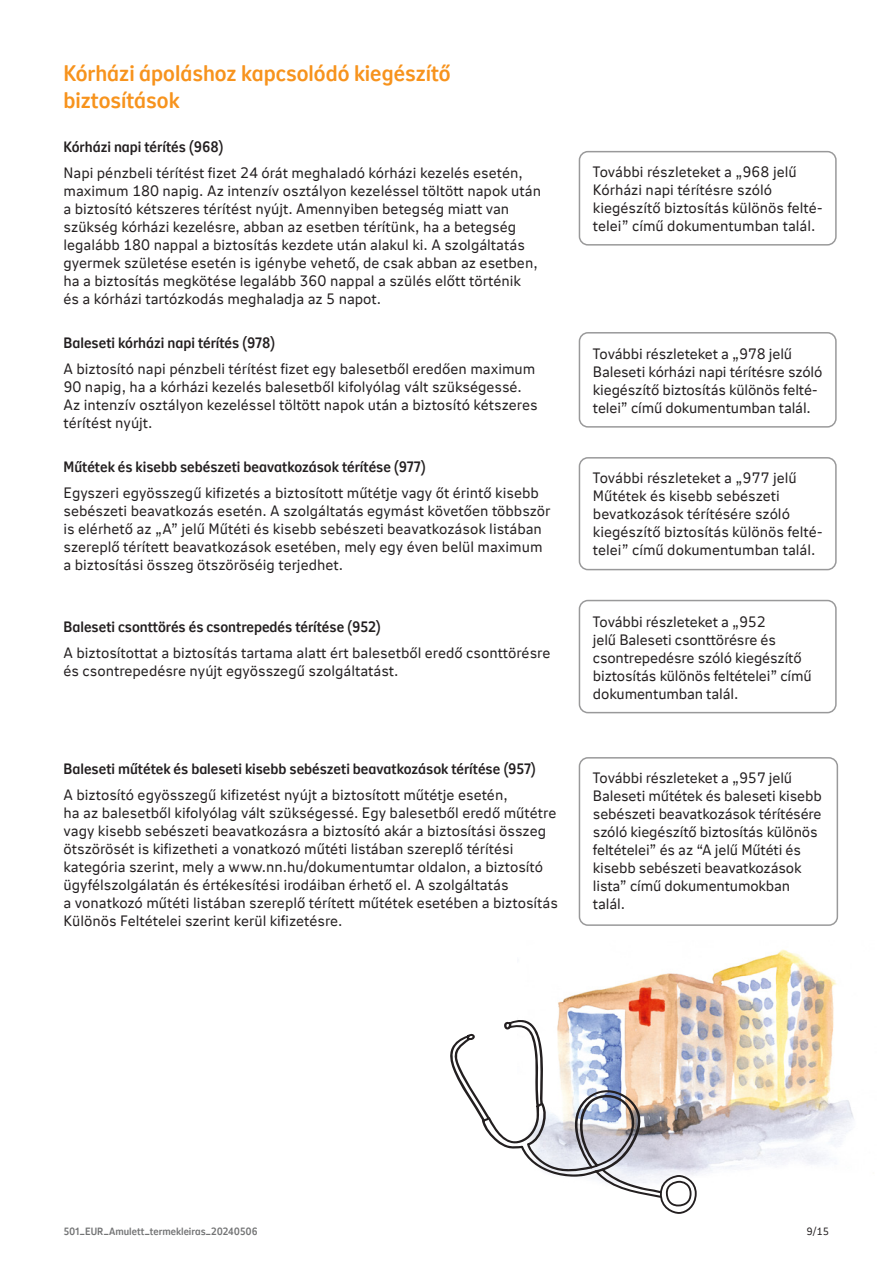
<style>
.page{position:relative;width:893px;height:1263px;background:#fff}
.page>*{position:absolute;margin:0;border:0;box-sizing:border-box;transform-origin:0 0}
.alcimek{font:22.5px/27px "Nitti Grotesk NN Heading";color:#f7931d}
.kenyerszoveg{font:15px/18px "Nitti Grotesk NN Text";color:#231f20}
.kozcim{font:15px "Nitti Grotesk NN Heading";color:#231f20}
.t1{font:10.5px "Nitti Grotesk NN Heading";color:#737475}
.t2{font:10.5px "Nitti Grotesk NN Text";color:#231f20}
</style>
<div class="page">
<div style="left:579px;top:332px;width:258px;height:96px;border:2px solid #99999a;border-radius:9px"></div>
<div style="left:579px;top:600px;width:258px;height:113px;border:2px solid #99999a;border-radius:9px"></div>
<div style="left:579px;top:757px;width:259px;height:169px;border:2px solid #99999a;border-radius:9px"></div>
<div style="left:579px;top:457px;width:258px;height:113px;border:2px solid #99999a;border-radius:9px"></div>
<div style="left:579px;top:151px;width:258px;height:95px;border:2px solid #99999a;border-radius:9px"></div>
<img style="left:558px;top:949px;width:296px;height:224px">
<svg style="left:450px;top:1020px;width:247px;height:194px"></svg>
<p class="alcimek" style="left:64px;top:59px;width:389px">Kórházi ápoláshoz kapcsolódó kiegészítő biztosítások</p>
<p class="kozcim" style="left:64px;top:136px;width:162px">Kórházi napi térítés (968)</p>
<p class="kenyerszoveg" style="left:64px;top:163px;width:479px">Napi pénzbeli térítést fizet 24 órát meghaladó kórházi kezelés esetén, maximum 180 napig. Az intenzív osztályon kezeléssel töltött napok után a biztosító kétszeres térítést nyújt. Amennyiben betegség miatt van szükség kórházi kezelésre, abban az esetben térítünk, ha a betegség legalább 180 nappal a biztosítás kezdete után alakul ki. A szolgáltatás gyermek születése esetén is igénybe vehető, de csak abban az esetben, ha a biztosítás megkötése legalább 360 nappal a szülés előtt történik<br>és a kórházi tartózkodás meghaladja az 5 napot.</p>
<p class="kozcim" style="left:64px;top:332px;width:213px">Baleseti kórházi napi térítés (978)</p>
<p class="kenyerszoveg" style="left:64px;top:359px;width:476px">A biztosító napi pénzbeli térítést fizet egy balesetből eredően maximum 90 napig, ha a kórházi kezelés balesetből kifolyólag vált szükségessé.<br>Az intenzív osztályon kezeléssel töltött napok után a biztosító kétszeres térítést nyújt.</p>
<p class="kozcim" style="left:64px;top:456px;width:364px">Műtétek és kisebb sebészeti beavatkozások térítése (977)</p>
<p class="kenyerszoveg" style="left:64px;top:483px;width:488px">Egyszeri egyösszegű kifizetés a biztosított műtétje vagy őt érintő kisebb sebészeti beavatkozás esetén. A szolgáltatás egymást követően többször is elérhető az „A” jelű Műtéti és kisebb sebészeti beavatkozások listában szereplő térített beavatkozások esetében, mely egy éven belül maximum a biztosítási összeg ötszöröséig terjedhet.</p>
<p class="kozcim" style="left:64px;top:616px;width:319px">Baleseti csonttörés és csontrepedés térítése (952)</p>
<p class="kenyerszoveg" style="left:64px;top:643px;width:488px">A biztosítottat a biztosítás tartama alatt ért balesetből eredő csonttörésre és csontrepedésre nyújt egyösszegű szolgáltatást.</p>
<p class="kozcim" style="left:64px;top:758px;width:474px">Baleseti műtétek és baleseti kisebb sebészeti beavatkozások térítése (957)</p>
<p class="kenyerszoveg" style="left:64px;top:785px;width:496px">A biztosító egyösszegű kifizetést nyújt a biztosított műtétje esetén,<br>ha az balesetből kifolyólag vált szükségessé. Egy balesetből eredő műtétre vagy kisebb sebészeti beavatkozásra a biztosító akár a biztosítási összeg ötszörösét is kifizetheti a vonatkozó műtéti listában szereplő térítési kategória szerint, mely a www.nn.hu/dokumentumtar oldalon, a biztosító ügyfélszolgálatán és értékesítési irodáiban érhető el. A szolgáltatás<br>a vonatkozó műtéti listában szereplő térített műtétek esetében a biztosítás Különös Feltételei szerint kerül kifizetésre.</p>
<p class="kenyerszoveg" style="left:593px;top:162px;width:231px">További részleteket a „968 jelű Kórházi napi térítésre szóló kiegészítő biztosítás különös felté&shy;telei” című dokumentumban talál.</p>
<p class="kenyerszoveg" style="left:593px;top:344px;width:231px">További részleteket a „978 jelű Baleseti kórházi napi térítésre szóló kiegészítő biztosítás különös felté&shy;telei” című dokumentumban talál.</p>
<p class="kenyerszoveg" style="left:593px;top:468px;width:231px">További részleteket a „977 jelű Műtétek és kisebb sebészeti bevatkozások térítésére szóló kiegészítő biztosítás különös felté&shy;telei” című dokumentumban talál.</p>
<p class="kenyerszoveg" style="left:593px;top:612px;width:220px">További részleteket a „952<br>jelű Baleseti csonttörésre és csontrepedésre szóló kiegészítő biztosítás különös feltételei” című dokumentumban talál.</p>
<p class="kenyerszoveg" style="left:593px;top:768px;width:230px">További részleteket a „957 jelű Baleseti műtétek és baleseti kisebb sebészeti beavatkozások térítésére szóló kiegészítő biztosítás különös</p>
<p class="kenyerszoveg" style="left:593px;top:840px;width:210px">feltételei” és az “A jelű Műtéti és kisebb sebészeti beavatkozások lista” című dokumentumokban talál.</p>
<p class="t1" style="left:64px;top:1223px;width:195px">501_EUR_Amulett_termekleiras_20240506</p>
<p class="t2" style="left:807px;top:1224px;width:24px">9/15</p>
</div>
